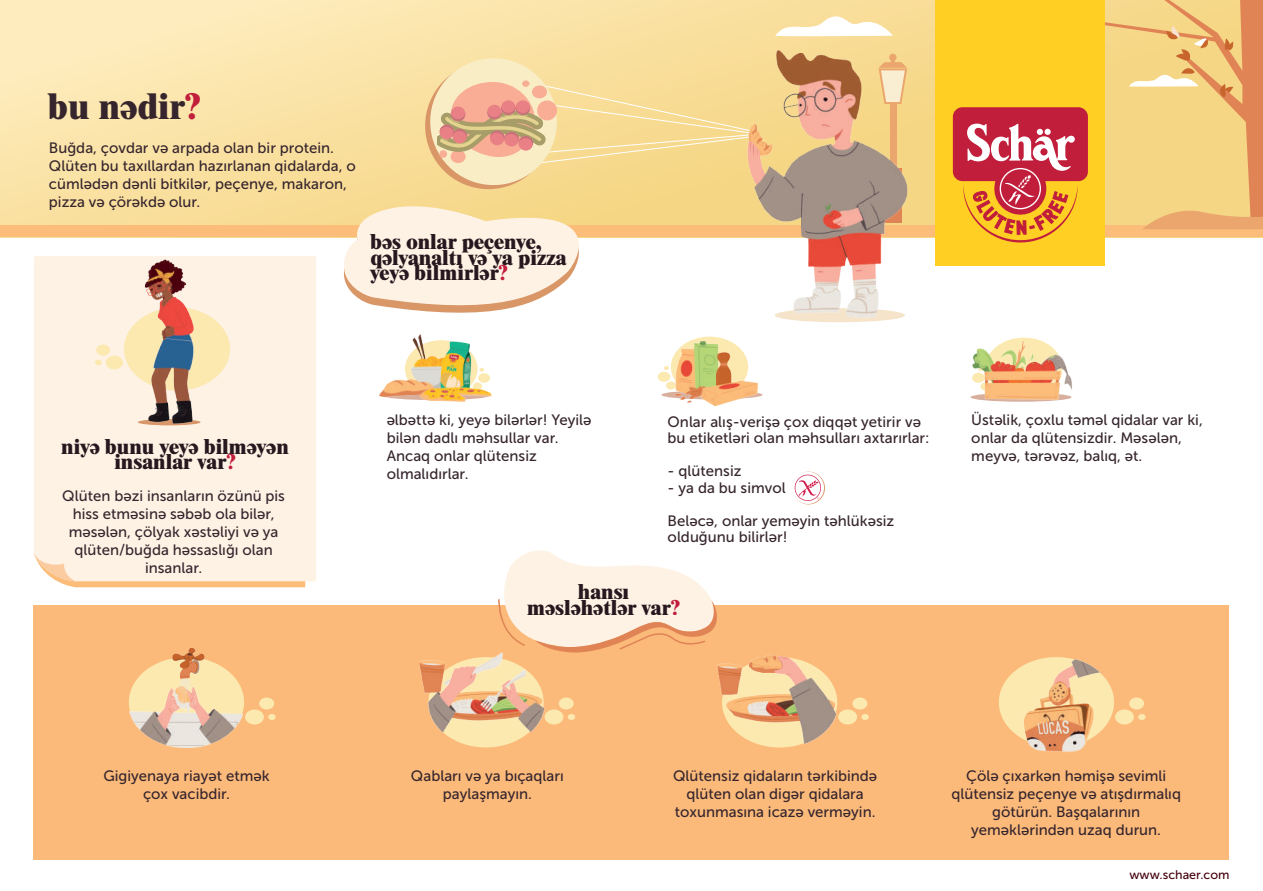
<style>
.page{position:relative;width:1263px;height:891px;background:#fff}
.page>*{position:absolute;margin:0;border:0;box-sizing:border-box;transform-origin:0 0}
.t1{font:800 36px "Times";color:#36252d}
.t2{font:800 21px/15.8px "Times";color:#27171e;text-align:center}
.t3{font:15px/18px "Museo Sans 500";color:#36252d}
.t4{font:12.45px "Museo Sans 500";color:#45010d}
.s1{color:#c11e3c}
</style>
<div class="page">
<div style="left:34px;top:604px;width:1195px;height:255px;background:#fbba7a"></div>
<div style="left:34px;top:256px;width:282px;height:325px;background:#fef2e5"></div>
<svg style="left:0;top:0;width:936px;height:237px;background:#fae2a5"></svg>
<svg style="left:775px;top:16px;width:118px;height:20px"></svg>
<img style="left:379px;top:334px;width:113px;height:68px">
<img style="left:659px;top:336px;width:104px;height:71px">
<img style="left:970px;top:337px;width:102px;height:65px">
<div style="left:245px;top:709px;width:19px;height:15px;background:#fce9af;border-radius:50%"></div>
<div style="left:259px;top:697px;width:15px;height:12px;background:#fce9af;border-radius:50%"></div>
<svg style="left:268px;top:713px;width:8px;height:6px"></svg>
<div style="left:545px;top:709px;width:18px;height:15px;background:#fce9af;border-radius:50%"></div>
<div style="left:559px;top:697px;width:15px;height:12px;background:#fce9af;border-radius:50%"></div>
<div style="left:568px;top:713px;width:7px;height:6px;background:#fce9af;border-radius:50%"></div>
<div style="left:838px;top:709px;width:19px;height:15px;background:#fce9af;border-radius:50%"></div>
<div style="left:852px;top:697px;width:15px;height:12px;background:#fce9af;border-radius:50%"></div>
<svg style="left:861px;top:713px;width:8px;height:6px"></svg>
<div style="left:1115px;top:709px;width:19px;height:15px;background:#fce9af;border-radius:50%"></div>
<div style="left:1129px;top:697px;width:15px;height:12px;background:#fce9af;border-radius:50%"></div>
<svg style="left:1138px;top:713px;width:8px;height:6px"></svg>
<img style="left:129px;top:647px;width:115px;height:100px">
<img style="left:419px;top:654px;width:125px;height:93px">
<img style="left:716px;top:654px;width:121px;height:93px">
<img style="left:1004px;top:657px;width:108px;height:95px">
<div style="left:1px;top:225px;width:1262px;height:12px;background:#fcbc7a"></div>
<div style="left:936px;top:0;width:169px;height:265px;background:#ffcf24"></div>
<svg style="left:953px;top:0;width:310px;height:242px"></svg>
<div style="left:124px;top:307px;width:106px;height:83px;background:#fce9af;border-radius:50%"></div>
<div style="left:106px;top:355px;width:17px;height:14px;background:#fce9af;border-radius:50%"></div>
<div style="left:96px;top:344px;width:14px;height:11px;background:#fce9af;border-radius:50%"></div>
<div style="left:95px;top:359px;width:7px;height:6px;background:#fce9af;border-radius:50%"></div>
<svg style="left:138px;top:419px;width:63px;height:6px"></svg>
<img style="left:141px;top:256px;width:68px;height:168px">
<div style="left:775px;top:308px;width:130px;height:14px;background:#f5e3ca;border-radius:50%"></div>
<div style="left:425px;top:62px;width:127px;height:127px;background:#d99667;border-radius:50%"></div>
<div style="left:430px;top:58px;width:127px;height:127px;background:#f9edc6;border-radius:50%"></div>
<svg style="left:438px;top:79px;width:298px;height:90px;background:#f1d098"></svg>
<img style="left:736px;top:41px;width:185px;height:279px">
<svg style="left:34px;top:553px;width:42px;height:28px"></svg>
<svg style="left:495px;top:550px;width:224px;height:104px"></svg>
<svg style="left:344px;top:193px;width:235px;height:119px;background:#fae8cd"></svg>
<svg style="left:792px;top:471px;width:33px;height:33px"></svg>
<div style="left:792px;top:471px;width:32px;height:33px;background:#fff;border-radius:50%"></div>
<svg style="left:795px;top:474px;width:26px;height:27px"></svg>
<h1 class="t1" style="left:48px;top:84px;width:154px">bu nədir<span class="s1">?</span></h1>
<p class="t3" style="left:49px;top:138px;width:308px">Buğda, çovdar və arpada olan bir protein.<br>Qlüten bu taxıllardan hazırlanan qidalarda, o cümlədən dənli bitkilər, peçenye, makaron, pizza və çörəkdə olur.</p>
<h2 class="t2" style="left:370px;top:234px;width:198px;text-align:left">bəs onlar peçenye, qəlyanaltı və ya pizza yeyə bilmirlər<span class="s1">?</span></h2>
<h2 class="t2" style="left:61px;top:438px;width:229px">niyə bunu yeyə bilməyən insanlar var<span class="s1">?</span></h2>
<p class="t3" style="left:62px;top:486px;width:224px;text-align:center">Qlüten bəzi insanların özünü pis hiss etməsinə səbəb ola bilər, məsələn, çölyak xəstəliyi və ya qlüten/buğda həssaslığı olan insanlar.</p>
<p class="t3" style="left:387px;top:411px;width:206px">əlbəttə ki, yeyə bilərlər! Yeyilə bilən dadlı məhsullar var.<br>Ancaq onlar qlütensiz olmalıdırlar.</p>
<p class="t3" style="left:971px;top:411px;width:233px">Üstəlik, çoxlu təməl qidalar var ki, onlar da qlütensizdir. Məsələn, meyvə, tərəvəz, balıq, ət.</p>
<p class="t3" style="left:668px;top:413px;width:263px;line-height:16.5px">Onlar alış-verişə çox diqqət yetirir və bu etiketləri olan məhsulları axtarırlar:</p>
<p class="t3" style="left:668px;top:462px;width:75px">- qlütensiz</p>
<p class="t3" style="left:668px;top:471px;width:228px;line-height:33px">- ya da bu simvol<br>Beləcə, onlar yeməyin təhlükəsiz</p>
<p class="t3" style="left:668px;top:528px;width:121px">olduğunu bilirlər!</p>
<h2 class="t2" style="left:527px;top:583px;width:154px">hansı məsləhətlər var<span class="s1">?</span></h2>
<p class="t3" style="left:103px;top:767px;width:168px;text-align:center">Gigiyenaya riayət etmək çox vacibdir.</p>
<p class="t3" style="left:411px;top:767px;width:154px;text-align:center">Qabları və ya bıçaqları paylaşmayın.</p>
<p class="t3" style="left:673px;top:767px;width:206px;text-align:center">Qlütensiz qidaların tərkibində qlüten olan digər qidalara toxunmasına icazə verməyin.</p>
<p class="t3" style="left:951px;top:767px;width:231px;text-align:center">Çölə çıxarkən həmişə sevimli qlütensiz peçenye və atışdırmalıq götürün. Başqalarının yeməklərindən uzaq durun.</p>
<p class="t4" style="left:1129px;top:867px;width:102px">www.schaer.com</p>
</div>
